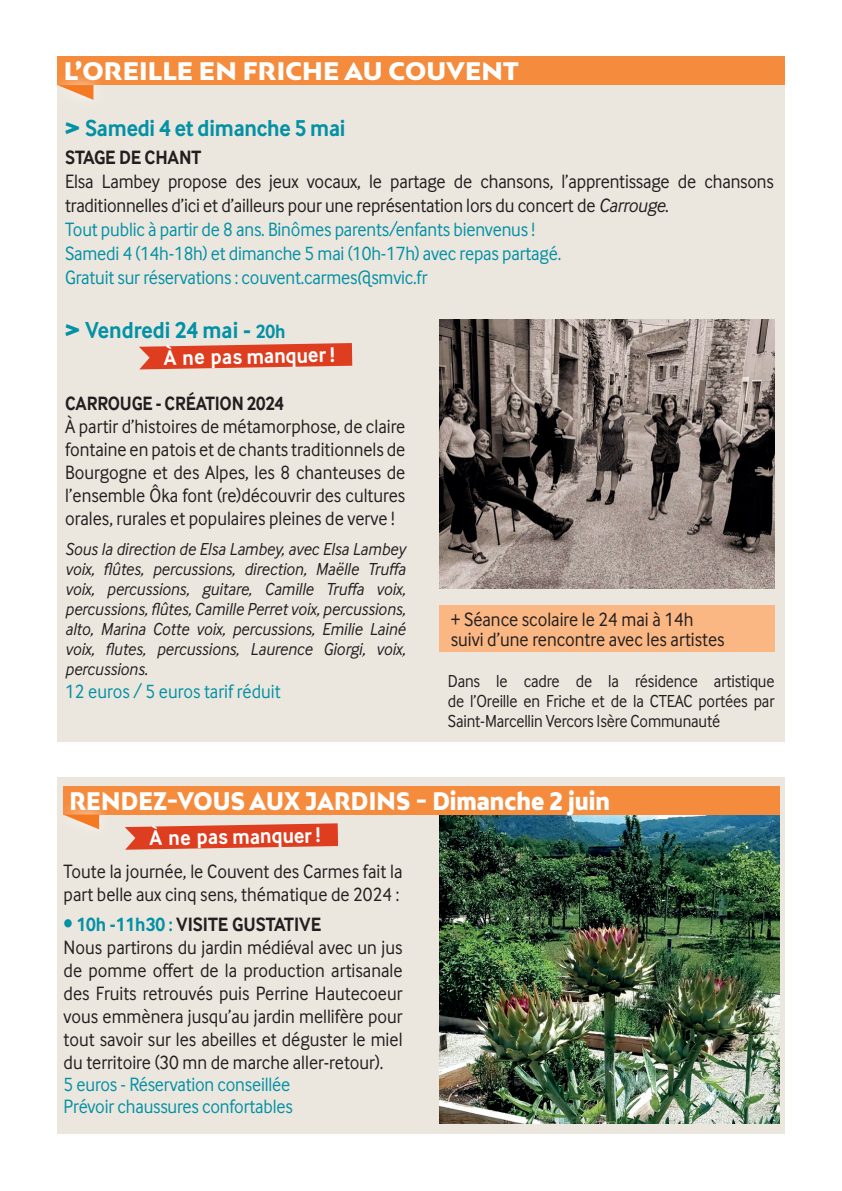
<style>
.page{position:relative;width:842px;height:1191px;background:#fff}
.page>*{position:absolute;margin:0;border:0;box-sizing:border-box;transform-origin:0 0}
.t1{font:700 24px "Inter Face";letter-spacing:-.01em;color:#0391a5;scale:.9 1}
.t2{font:900 24px "Bw Mitga";letter-spacing:.01em;color:#fff;scale:.9 1}
.t3{font:900 24px "Bw Mitga";letter-spacing:.01em;color:#fff}
.t4{font:700 22px "Inter Face";color:#fff;scale:.9 1}
.t5{font:20px/23px "Inter Face";color:#231f20;scale:.9 1}
.t6{font:20px/24px "Inter Face";letter-spacing:-.01em;color:#0391a5;scale:.9 1}
.t7{font:700 20px "Inter Face";letter-spacing:-.01em;color:#231f20;scale:.87 1}
.t8{font:700 20px "Inter Face";letter-spacing:-.01em;color:#231f20;scale:.9 1}
.t9{font:italic 18px/20px "Inter Face";color:#231f20;text-align:justify;scale:.9 1}
.t10{font:18px/20px "Inter Face";letter-spacing:-.01em;color:#231f20;text-align:justify;scale:.89 1}
.s1{font-size:30px}
.s2{color:#231f20}
.s3{font-style:italic;color:#231f20}
.s4{font-size:20px}
.s5{font-weight:700;color:#0391a5}
.s6{font-weight:700}
</style>
<div class="page">
<div style="left:57px;top:59px;width:728px;height:682px;background:#ece7de"></div>
<div style="left:57px;top:777px;width:728px;height:356px;background:#ece7de"></div>
<div style="left:57px;top:57px;width:728px;height:28px;background:#f58b3c"></div>
<div style="left:47px;top:72px;width:59px;height:40px;background:#fff;opacity:.75"></div>
<svg style="left:57px;top:85px;width:36px;height:15px"></svg>
<img style="left:439px;top:814px;width:341px;height:310px">
<img style="left:439px;top:319px;width:335px;height:269px">
<div style="left:439px;top:605px;width:336px;height:47px;background:#fab783"></div>
<svg style="left:139px;top:343px;width:213px;height:26px;background:#e0573b"></svg>
<svg style="left:125px;top:823px;width:213px;height:26px;background:#e0573b"></svg>
<div style="left:63px;top:786px;width:717px;height:28px;background:#f58b3c"></div>
<div style="left:53px;top:801px;width:59px;height:40px;background:#fff;opacity:.75"></div>
<svg style="left:63px;top:814px;width:36px;height:15px"></svg>
<p class="t3" style="left:64px;top:55px;width:457px">L’OREILLE EN FRICHE AU COUVENT</p>
<p class="t1" style="left:65px;top:114px;width:313px"><span class="s1">&gt;</span> Samedi 4 et dimanche 5 mai</p>
<p class="t8" style="left:65px;top:146px;width:153px">STAGE DE CHANT</p>
<p class="t6" style="left:65px;top:169px;width:789px"><span class="s2">Elsa Lambey propose des jeux vocaux, le partage de chansons, l’apprentissage de chansons traditionnelles d’ici et d’ailleurs pour une représentation lors du concert de</span> <span class="s3">Carrouge</span><span class="s2">.<br></span>Tout public à partir de 8 ans. Binômes parents/enfants bienvenus !<br>Samedi 4 (14h-18h) et dimanche 5 mai (10h-17h) avec repas partagé.<br>Gratuit sur réservations : couvent.carmes@smvic.fr</p>
<p class="t1" style="left:65px;top:316px;width:246px"><span class="s1">&gt;</span> Vendredi 24 mai - <span class="s4">20h</span></p>
<p class="t4" style="left:163px;top:345px;width:192px;rotate:-1deg">À ne pas manquer !</p>
<p class="t7" style="left:65px;top:391px;width:253px">CARROUGE - CRÉATION 2024</p>
<p class="t5" style="left:65px;top:414px;width:379px;text-align:justify">À partir d’histoires de métamorphose, de claire fontaine en patois et de chants traditionnels de Bourgogne et des Alpes, les 8 chanteuses de l’ensemble Ôka font (re)découvrir des cultures orales, rurales et populaires pleines de verve !</p>
<p class="t9" style="left:65px;top:538px;width:379px">Sous la direction de Elsa Lambey, avec Elsa Lambey voix, flûtes, percussions, direction, Maëlle Truffa voix, percussions, guitare, Camille Truffa voix, percussions, flûtes, Camille Perret voix, percussions, alto, Marina Cotte voix, percussions, Emilie Lainé voix, flutes, percussions, Laurence Giorgi, voix, percussions.</p>
<p class="t6" style="left:65px;top:679px;width:241px">12 euros / 5 euros tarif réduit</p>
<p class="t5" style="left:451px;top:609px;width:306px;line-height:20px">+ Séance scolaire le 24 mai à 14h suivi d’une rencontre avec les artistes</p>
<p class="t10" style="left:448px;top:671px;width:368px">Dans le cadre de la résidence artistique de l’Oreille en Friche et de la CTEAC portées par Saint-Marcellin Vercors Isère Communauté</p>
<p class="t2" style="left:69px;top:784px;width:602px">RENDEZ-VOUS AUX JARDINS - Dimanche 2 juin</p>
<p class="t4" style="left:149px;top:825px;width:192px;rotate:-1deg">À ne pas manquer !</p>
<p class="t5" style="left:64px;top:859px;width:378px">Toute la journée, le Couvent des Carmes fait la part belle aux cinq sens, thématique de 2024 :</p>
<p class="t5" style="left:64px;top:912px;width:378px"><span class="s5">• 10h -11h30 :</span> <span class="s6">VISITE GUSTATIVE<br></span>Nous partirons du jardin médiéval avec un jus de pomme offert de la production artisanale des Fruits retrouvés puis Perrine Hautecoeur vous emmènera jusqu’au jardin mellifère pour tout savoir sur les abeilles et déguster le miel du territoire (30 mn de marche aller-retour).</p>
<p class="t6" style="left:64px;top:1072px;width:256px;line-height:22px">5 euros - Réservation conseillée<br>Prévoir chaussures confortables</p>
</div>
